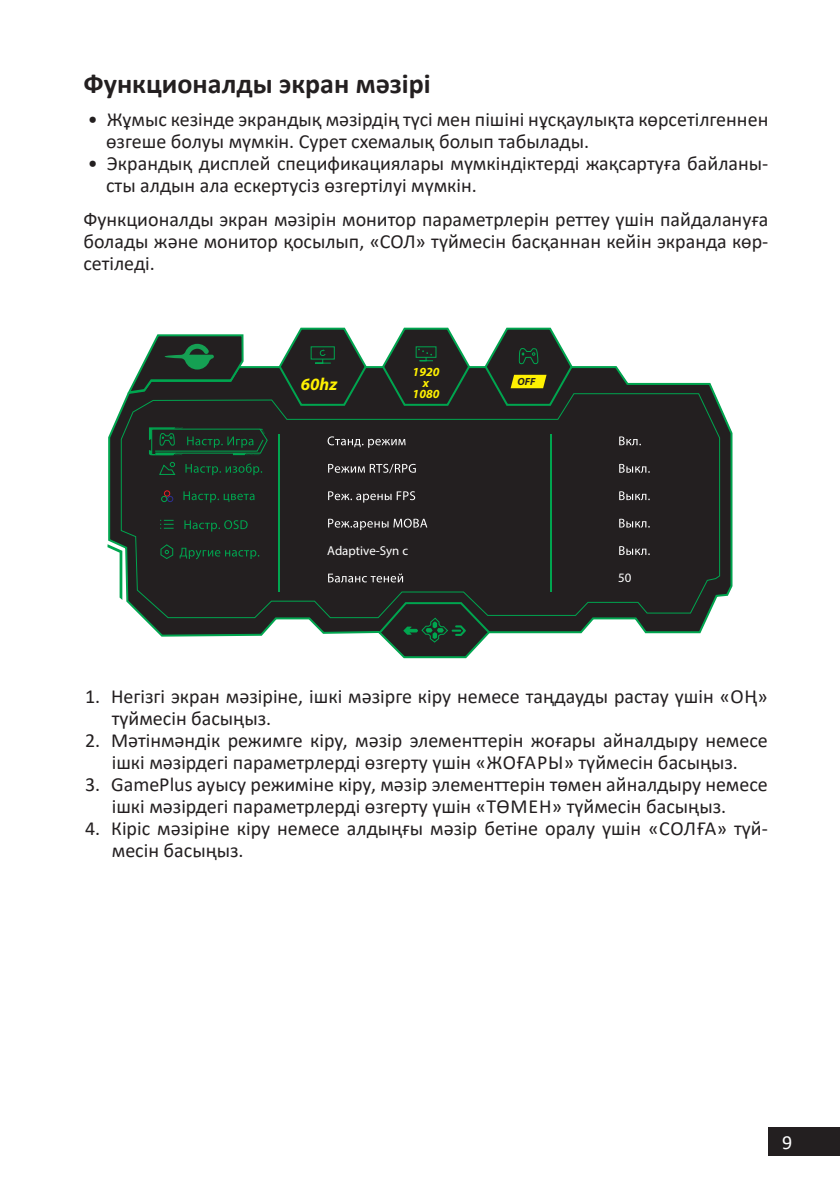
<style>
.page{position:relative;width:840px;height:1191px;background:#fff}
.page>*{position:absolute;margin:0;border:0;box-sizing:border-box;transform-origin:0 0}
.Заголовок_14{font:700 28px "Calibri";color:#231f20}
.t1{font:20px/22px "Calibri";color:#231f20}
.t2{font:20px "Calibri";color:#fff}
.t3{font:italic 700 17.4px "Myriad Pro";color:#fff101}
.t4{font:12.8px "Myriad Pro";color:#fff}
.t5{font:italic 700 12.4px/11.2px "Myriad Pro";color:#fff101;text-align:center}
.t6{font:italic 700 10.4px "Myriad Pro";color:#231f20}
</style>
<div class="page">
<div style="left:767px;top:1126px;width:72px;height:29px;background:#231f20"></div>
<svg style="left:108px;top:366px;width:625px;height:293px"></svg>
<div style="left:120px;top:393px;width:600px;height:225px;background:#231f20"></div>
<svg style="left:107px;top:544px;width:15px;height:56px"></svg>
<svg style="left:158px;top:461px;width:18px;height:14px"></svg>
<svg style="left:161px;top:490px;width:12px;height:12px"></svg>
<svg style="left:183px;top:491px;width:71px;height:11px"></svg>
<svg style="left:185px;top:463px;width:77px;height:12px"></svg>
<svg style="left:619px;top:436px;width:21px;height:9px"></svg>
<svg style="left:619px;top:464px;width:30px;height:9px"></svg>
<svg style="left:619px;top:491px;width:30px;height:9px"></svg>
<svg style="left:619px;top:519px;width:30px;height:8px"></svg>
<svg style="left:619px;top:546px;width:30px;height:9px"></svg>
<svg style="left:328px;top:464px;width:87px;height:9px"></svg>
<svg style="left:328px;top:491px;width:87px;height:11px"></svg>
<svg style="left:328px;top:518px;width:99px;height:12px"></svg>
<svg style="left:328px;top:573px;width:75px;height:9px"></svg>
<hr style="left:278px;top:433px;width:1px;height:158px;background:#00a54f">
<hr style="left:550px;top:433px;width:1px;height:158px;background:#00a54f">
<svg style="left:126px;top:327px;width:447px;height:128px;background:#3e4840"></svg>
<svg style="left:159px;top:519px;width:100px;height:40px;background:#1f2d24"></svg>
<svg style="left:376px;top:601px;width:115px;height:42px;background:#24382c"></svg>
<p class="Заголовок_14" style="left:83px;top:64px;width:348px">Функционалды экран мәзірі</p>
<p class="t1" style="left:106px;top:108px;width:663px;text-indent:-18px">• Жұмыс кезінде экрандық мәзірдің түсі мен пішіні нұсқаулықта көрсетілгеннен өзгеше болуы мүмкін. Сурет схемалық болып табылады.</p>
<p class="t1" style="left:106px;top:152px;width:663px;text-indent:-18px">• Экрандық дисплей спецификациялары мүмкіндіктерді жақсартуға байланы&shy;сты алдын ала ескертусіз өзгертілуі мүмкін.</p>
<p class="t1" style="left:83px;top:208px;width:686px;text-align:justify">Функционалды экран мәзірін монитор параметрлерін реттеу үшін пайдалануға болады және монитор қосылып, «СОЛ» түймесін басқаннан кейін экранда көр&shy;сетіледі.</p>
<p class="t3" style="left:300px;top:373px;width:38px">60hz</p>
<p class="t5" style="left:412px;top:365px;width:28px">1920 x<br>1080</p>
<p class="t6" style="left:517px;top:375px;width:19px">OFF</p>
<p class="t4" style="left:327px;top:543px;width:82px">Adaptive-Syn c</p>
<p class="t4" style="left:618px;top:570px;width:15px">50</p>
<p class="t1" style="left:112px;top:685px;width:657px;text-indent:-27px">1. Негізгі экран мәзіріне, ішкі мәзірге кіру немесе таңдауды растау үшін «ОҢ» түймесін басыңыз.</p>
<p class="t1" style="left:85px;top:729px;width:684px;text-align:center">2. Мәтінмәндік режимге кіру, мәзір элементтерін жоғары айналдыру немесе ішкі мәзірдегі параметрлерді өзгерту үшін «ЖОҒАРЫ» түймесін басыңыз.</p>
<p class="t1" style="left:112px;top:773px;width:657px;text-indent:-27px">3. GamePlus ауысу режиміне кіру, мәзір элементтерін төмен айналдыру немесе ішкі мәзірдегі параметрлерді өзгерту үшін «ТӨМЕН» түймесін басыңыз.</p>
<p class="t1" style="left:112px;top:817px;width:657px;text-indent:-27px">4. Кіріс мәзіріне кіру немесе алдыңғы мәзір бетіне оралу үшін «СОЛҒА» түй&shy;месін басыңыз.</p>
<p class="t2" style="left:781px;top:1128px;width:12px">9</p>
</div>
